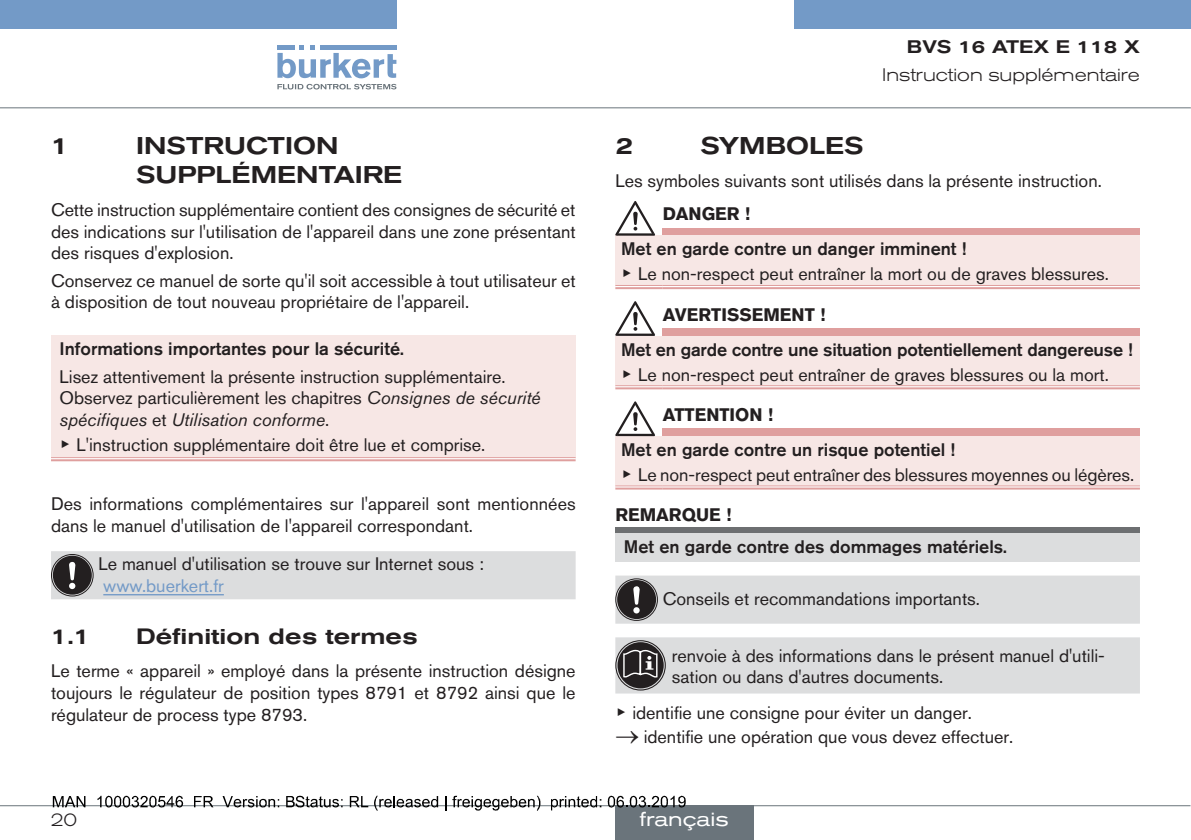
<style>
.page{position:relative;width:1191px;height:840px;background:#fff}
.page>*{position:absolute;margin:0;border:0;box-sizing:border-box;transform-origin:0 0}
.t1{font:500 expanded 24px/28.8px "Akzidenz Grotesk BQ";color:#231f20;text-align:right}
.t2{font:500 expanded 22px "Akzidenz Grotesk BQ";color:#231f20}
.t3{font:expanded 20px "Akzidenz Grotesk BQ";color:#fff}
.t4{font:18px/21.6px "Akzidenz Grotesk BQ";color:#231f20}
.t5{font:500 18px/24.8px "Akzidenz Grotesk BQ";color:#231f20}
.t6{font:700 18px "Akzidenz Grotesk BQ";color:#231f20}
.t7{font:300 expanded 18px "Akzidenz Grotesk BQ";color:#231f20}
.t8{font:18px "Akzidenz Grotesk BQ";color:#739ac7}
.t9{font:500 expanded 18px "Akzidenz Grotesk BQ";color:#231f20}
.s1{font-style:italic}
.s2{font-family:"Arial Unicode MS"}
.s3{font-weight:500}
.s4{font-family:"Arial Unicode MS";font-weight:400}
.s5{font-weight:400}
</style>
<div class="page">
<svg style="left:1190px;top:0;width:1px;height:28px"></svg>
<div style="left:0;top:0;width:396px;height:28px;background:#739ac7"></div>
<div style="left:793px;top:0;width:397px;height:28px;background:#739ac7"></div>
<svg style="left:277px;top:45px;width:119px;height:33px"></svg>
<div style="left:320px;top:45px;width:76px;height:5px;background:#739ac7"></div>
<svg style="left:277px;top:84px;width:119px;height:5px"></svg>
<hr style="left:0;top:107px;width:1190px;height:1px;background:#6a747b">
<div style="left:51px;top:335px;width:524px;height:124px;background:#f7e7e5"></div>
<hr style="left:51px;top:457px;width:524px;height:4px;background:#fbf3f3">
<hr style="left:51px;top:457px;width:524px;height:1px;background:#df9f9e">
<hr style="left:51px;top:459px;width:524px;height:2px;background:#df9f9e">
<div style="left:51px;top:551px;width:524px;height:48px;background:#dcddde"></div>
<hr style="left:103px;top:593px;width:121px;height:2px;background:#739ac7">
<div style="left:663px;top:228px;width:477px;height:7px;background:#df9f9e"></div>
<div style="left:615px;top:235px;width:525px;height:52px;background:#f7e7e5"></div>
<hr style="left:615px;top:285px;width:48px;height:4px;background:#fff">
<hr style="left:663px;top:285px;width:477px;height:4px;background:#fff">
<hr style="left:615px;top:285px;width:48px;height:1px;background:#df9f9e">
<hr style="left:615px;top:287px;width:48px;height:2px;background:#df9f9e">
<hr style="left:663px;top:285px;width:477px;height:1px;background:#df9f9e">
<hr style="left:663px;top:287px;width:477px;height:2px;background:#df9f9e">
<svg style="left:615px;top:201px;width:40px;height:34px"></svg>
<div style="left:663px;top:328px;width:477px;height:8px;background:#df9f9e"></div>
<div style="left:615px;top:336px;width:525px;height:51px;background:#f7e7e5"></div>
<hr style="left:615px;top:385px;width:48px;height:4px;background:#f8ebeb">
<hr style="left:663px;top:385px;width:477px;height:4px;background:#f8ebeb">
<hr style="left:615px;top:385px;width:48px;height:1px;background:#df9f9e">
<hr style="left:615px;top:387px;width:48px;height:2px;background:#df9f9e">
<hr style="left:663px;top:385px;width:477px;height:1px;background:#df9f9e">
<hr style="left:663px;top:387px;width:477px;height:2px;background:#df9f9e">
<svg style="left:615px;top:301px;width:40px;height:35px"></svg>
<div style="left:663px;top:428px;width:477px;height:8px;background:#df9f9e"></div>
<div style="left:615px;top:436px;width:525px;height:51px;background:#f7e7e5"></div>
<hr style="left:615px;top:485px;width:48px;height:4px;background:#f1d6d6">
<hr style="left:663px;top:485px;width:477px;height:4px;background:#f1d6d6">
<hr style="left:615px;top:485px;width:48px;height:1px;background:#df9f9e">
<hr style="left:615px;top:487px;width:48px;height:2px;background:#df9f9e">
<hr style="left:663px;top:485px;width:477px;height:1px;background:#df9f9e">
<hr style="left:663px;top:487px;width:477px;height:2px;background:#df9f9e">
<svg style="left:615px;top:401px;width:40px;height:35px"></svg>
<div style="left:615px;top:526px;width:525px;height:7px;background:#6d6f71"></div>
<div style="left:615px;top:533px;width:525px;height:28px;background:#dcddde"></div>
<svg style="left:615px;top:575px;width:525px;height:48px;background:#d3d4d5"></svg>
<svg style="left:615px;top:637px;width:525px;height:56px;background:#d2d3d4"></svg>
<hr style="left:0;top:804px;width:1190px;height:1px;background:#6a747b">
<div style="left:615px;top:805px;width:139px;height:34px;background:#6a747b"></div>
<svg style="left:53px;top:796px;width:32px;height:10px"></svg>
<svg style="left:97px;top:795px;width:86px;height:12px"></svg>
<svg style="left:194px;top:796px;width:19px;height:10px"></svg>
<svg style="left:222px;top:796px;width:57px;height:11px"></svg>
<svg style="left:286px;top:795px;width:56px;height:12px"></svg>
<svg style="left:350px;top:796px;width:18px;height:10px"></svg>
<svg style="left:374px;top:795px;width:64px;height:15px"></svg>
<svg style="left:445px;top:796px;width:1px;height:14px"></svg>
<svg style="left:452px;top:795px;width:88px;height:15px"></svg>
<svg style="left:551px;top:796px;width:50px;height:14px"></svg>
<svg style="left:607px;top:795px;width:78px;height:12px"></svg>
<h1 class="t1" style="left:136px;top:132px;width:204px">ON<br>SUPPLÉMENTAI</h1>
<h1 class="t1" style="left:51px;top:132px;width:19px">1</h1>
<h1 class="t1" style="left:136px;top:132px;width:126px">INSTRUCTI</h1>
<h1 class="t1" style="left:363px;top:160px;width:38px">RE</h1>
<p class="t4" style="left:51px;top:199px;width:526px;text-align:justify">Cette instruction supplémentaire contient des consignes de sécurité et des indications sur l'utilisation de l'appareil dans une zone présentant des risques d'explosion.</p>
<p class="t4" style="left:51px;top:269px;width:526px">Conservez ce manuel de sorte qu'il soit accessible à tout utilisateur et à disposition de tout nouveau propriétaire de l'appareil.</p>
<p class="t5" style="left:60px;top:336px;width:346px">Informations importantes pour la sécurité.</p>
<p class="t4" style="left:60px;top:365px;width:482px">Lisez attentivement la présente instruction supplémentaire.<br>Observez particulièrement les chapitres <span class="s1">Consignes de sécurité spécifiques</span> et <span class="s1">Utilisation conforme</span>.</p>
<p class="t4" style="left:60px;top:433px;width:427px"><span class="s2">▶</span> L'instruction supplémentaire doit être lue et comprise.</p>
<p class="t4" style="left:51px;top:492px;width:526px">Des informations complémentaires sur l'appareil sont mentionnées dans le manuel d'utilisation de l'appareil correspondant.</p>
<p class="t4" style="left:98px;top:552px;width:387px">Le manuel d'utilisation se trouve sur Internet sous :</p>
<p class="t8" style="left:103px;top:574px;width:122px">www.buerkert.fr</p>
<p class="t2" style="left:51px;top:623px;width:41px">1.1</p>
<p class="t2" style="left:136px;top:623px;width:283px">DÉFINITION DES TERMES</p>
<p class="t4" style="left:51px;top:659px;width:526px;text-align:justify">Le terme « appareil » employé dans la présente instruction désigne toujours le régulateur de position types 8791 et 8792 ainsi que le régulateur de process type 8793.</p>
<p class="t7" style="left:51px;top:808px;width:28px">20</p>
<p class="t9" style="left:907px;top:37px;width:234px">BVS 16 ATEX E 118 X</p>
<p class="t7" style="left:882px;top:64px;width:259px">Instruction supplémentaire</p>
<h1 class="t1" style="left:615px;top:132px;width:19px">2</h1>
<h1 class="t1" style="left:700px;top:132px;width:144px">SYMBOLES</h1>
<p class="t4" style="left:615px;top:170px;width:488px">Les symboles suivants sont utilisés dans la présente instruction.</p>
<p class="t6" style="left:663px;top:204px;width:89px">DANGER !</p>
<p class="t4" style="left:621px;top:236px;width:489px;line-height:24.8px"><span class="s3">Met en garde contre un danger imminent !<br></span><span class="s2">▶</span> Le non-respect peut entraîner la mort ou de graves blessures.</p>
<p class="t6" style="left:663px;top:304px;width:164px">AVERTISSEMENT !</p>
<p class="t5" style="left:621px;top:336px;width:513px">Met en garde contre une situation potentiellement dangereuse ! <span class="s4">▶</span> <span class="s5">Le non-respect peut entraîner de graves blessures ou la mort.</span></p>
<p class="t6" style="left:663px;top:404px;width:112px">ATTENTION !</p>
<p class="t4" style="left:621px;top:437px;width:515px;line-height:24.8px"><span class="s3">Met en garde contre un risque potentiel !<br></span><span class="s2">▶</span> Le non-respect peut entraîner des blessures moyennes ou légères.</p>
<p class="t6" style="left:615px;top:504px;width:14px">REMAR</p>
<p class="t6" style="left:681px;top:504px;width:51px">QUE !</p>
<p class="t5" style="left:624px;top:534px;width:385px">Met en garde contre des dommages matériels.</p>
<p class="t4" style="left:662px;top:587px;width:319px">Conseils et recommandations importants.</p>
<p class="t4" style="left:672px;top:644px;width:434px">renvoie à des informations dans le présent manuel d'utili&shy;sation ou dans d'autres documents.</p>
<p class="t4" style="left:615px;top:701px;width:358px"><span class="s2">▶</span> identifie une consigne pour éviter un danger.</p>
<p class="t4" style="left:615px;top:725px;width:399px">→ identifie une opération que vous devez effectuer.</p>
<p class="t3" style="left:640px;top:807px;width:90px">français</p>
</div>
